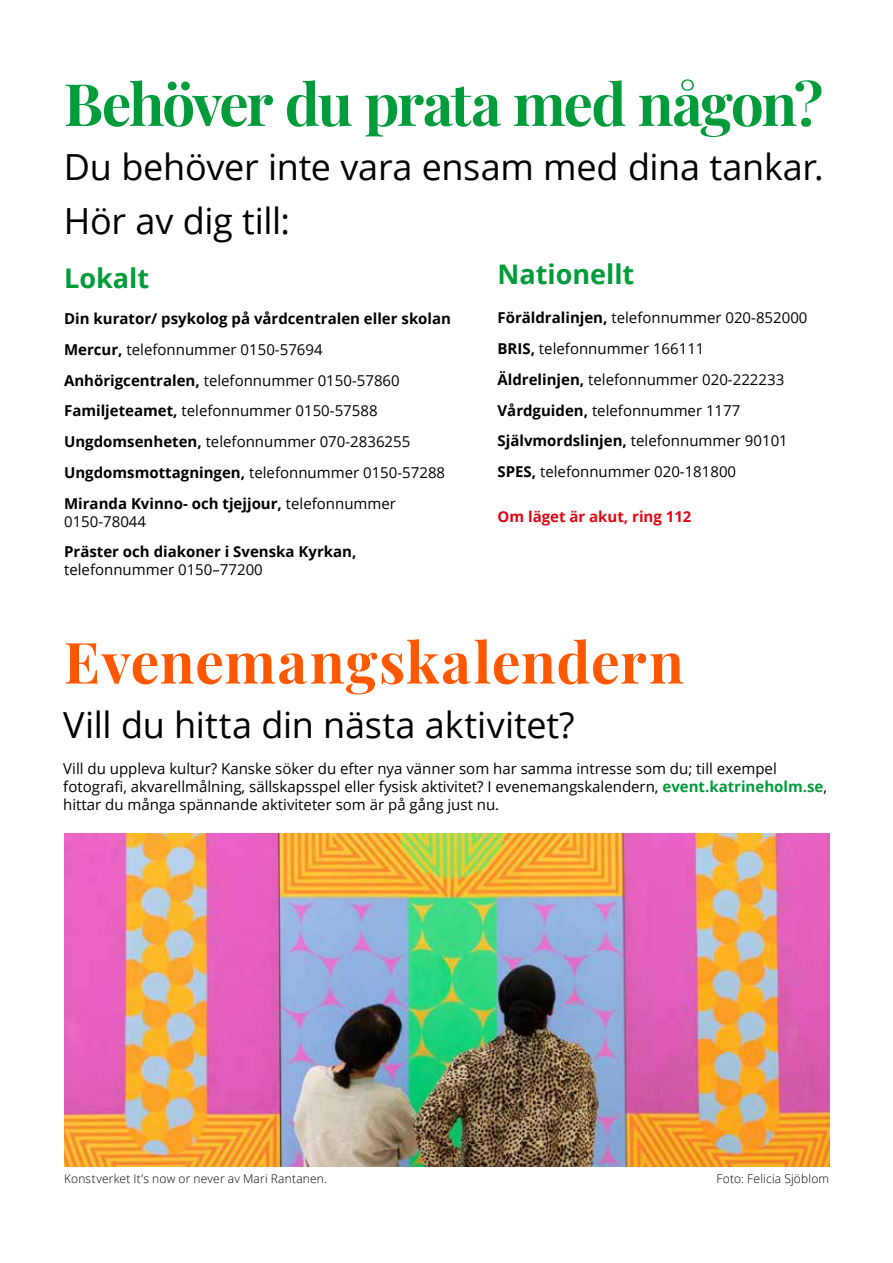
<style>
.page{position:relative;width:893px;height:1263px;background:#fff}
.page>*{position:absolute;margin:0;border:0;box-sizing:border-box;transform-origin:0 0}
.t1{font:700 58.5px "Playfair Display";letter-spacing:-.04em;color:#009b3a}
.t2{font:700 57px "Playfair Display";letter-spacing:.01em;color:#ff5800}
.t3{font:36px/54px "Open Sans";letter-spacing:-.01em;color:#000}
.t4{font:700 27px "Open Sans";color:#009b3a}
.t5{font:15px/30.8px "Open Sans";color:#000}
.t6{font:700 15px/30.8px "Open Sans";color:#000}
.t7{font:700 15px "Open Sans";color:#e30613}
.t8{font:300 12px "Open Sans";letter-spacing:.015em;color:#000}
.s1{font-weight:400}
.s2{font-weight:700}
.s3{font-weight:700;color:#009b3e}
</style>
<div class="page">
<img style="left:64px;top:833px;width:765px;height:334px">
<h1 class="t1" style="left:64px;top:58px;width:761px">Behöver du prata med någon?</h1>
<h3 class="t3" style="left:64px;top:139px;width:761px">Du behöver inte vara ensam med dina tankar.<br>Hör av dig till:</h3>
<h3 class="t4" style="left:64px;top:259px;width:86px">Lokalt</h3>
<p class="t6" style="left:64px;top:303px;width:388px">Din kurator/ psykolog på vårdcentralen eller skolan Mercur, <span class="s1">telefonnummer 0150-57694<br></span>Anhörigcentralen, <span class="s1">telefonnummer 0150-57860<br></span>Familjeteamet, <span class="s1">telefonnummer 0150-57588<br></span>Ungdomsenheten, <span class="s1">telefonnummer 070-2836255<br></span>Ungdomsmottagningen, <span class="s1">telefonnummer 0150-57288<br></span>Miranda Kvinno- och tjejjour, <span class="s1">telefonnummer</span></p>
<p class="t5" style="left:64px;top:505px;width:84px">0150-78044</p>
<p class="t6" style="left:64px;top:536px;width:294px">Präster och diakoner i Svenska Kyrkan,</p>
<p class="t5" style="left:64px;top:554px;width:200px">telefonnummer 0150–77200</p>
<h3 class="t4" style="left:497px;top:255px;width:138px">Nationellt</h3>
<p class="t5" style="left:497px;top:302px;width:311px"><span class="s2">Föräldralinjen,</span> telefonnummer 020-852000<br><span class="s2">BRIS,</span> telefonnummer 166111<br><span class="s2">Äldrelinjen,</span> telefonnummer 020-222233<br><span class="s2">Vårdguiden,</span> telefonnummer 1177<br><span class="s2">Självmordslinjen,</span> telefonnummer 90101<br><span class="s2">SPES,</span> telefonnummer 020-181800</p>
<p class="t7" style="left:497px;top:506px;width:196px">Om läget är akut, ring 112</p>
<h2 class="t2" style="left:64px;top:617px;width:622px">Evenemangskalendern</h2>
<h3 class="t3" style="left:63px;top:697px;width:513px">Vill du hitta din nästa aktivitet?</h3>
<p class="t5" style="left:63px;top:759px;width:765px;line-height:18px">Vill du uppleva kultur? Kanske söker du efter nya vänner som har samma intresse som du; till exempel fotografi, akvarellmålning, sällskapsspel eller fysisk aktivitet? I evenemangskalendern, <span class="s3">event.katrineholm.se</span>, hittar du många spännande aktiviteter som är på gång just nu.</p>
<p class="t8" style="left:64px;top:1170px;width:264px">Konstverket It’s now or never av Mari Rantanen.</p>
<p class="t8" style="left:716px;top:1170px;width:114px">Foto: Felicia Sjöblom</p>
</div>
